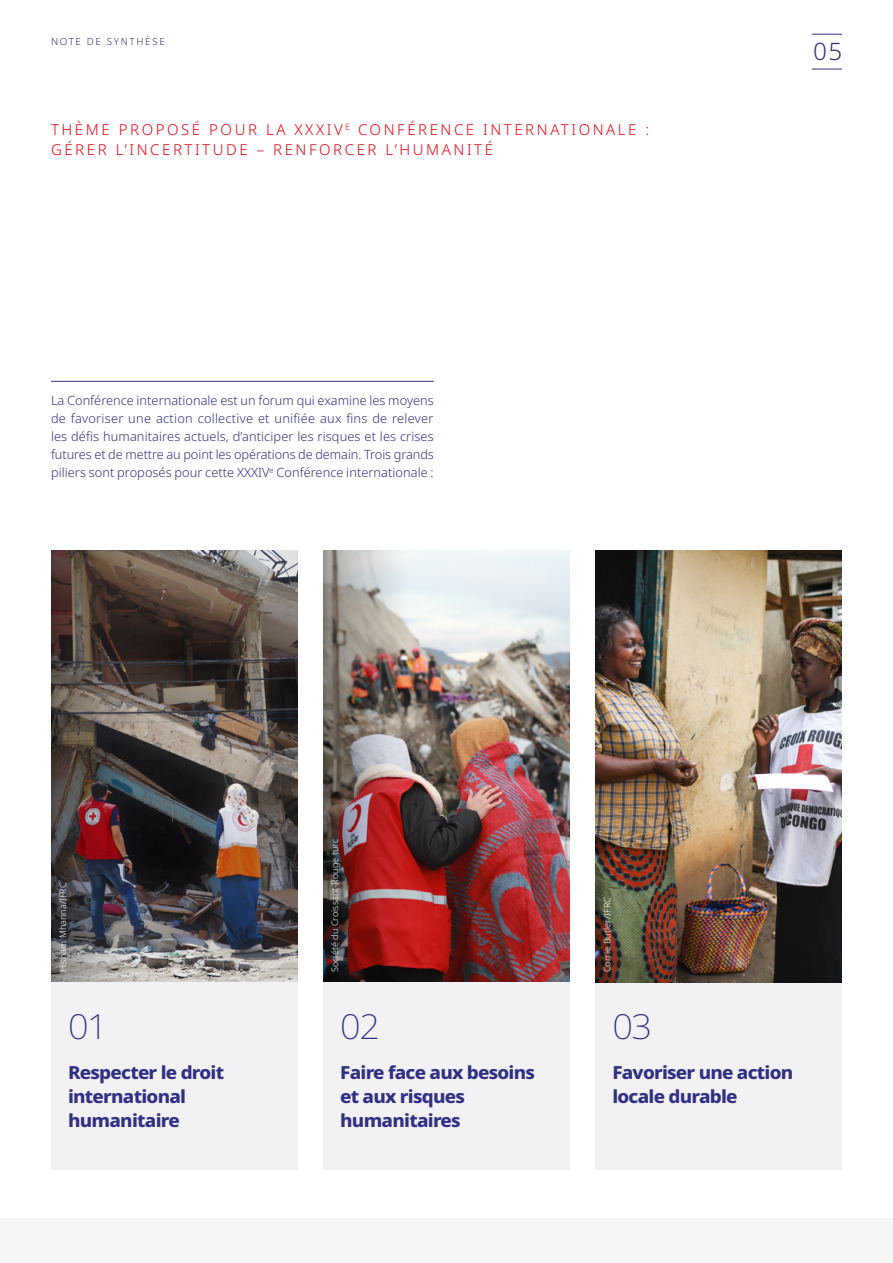
<style>
.page{position:relative;width:893px;height:1263px;background:#fff}
.page>*{position:absolute;margin:0;border:0;box-sizing:border-box;transform-origin:0 0}
.t1{font:200 34.5px "Noto Sans";color:#323083;scale:1.05 1}
.t2{font:300 24px "Noto Sans";color:#323083}
.t3{font:800 18px/24px "Noto Sans";letter-spacing:-.04em;color:#323083;scale:1.05 1}
.t4{font:300 15px/19.5px "Noto Sans";letter-spacing:.17em;color:#e30613}
.t5{font:300 12.75px/18px "Noto Sans";letter-spacing:.005em;color:#323083;text-align:justify}
.t6{font:300 9.75px "Noto Sans";letter-spacing:.17em;color:#323083}
.t7{font:300 9px "Noto Sans";letter-spacing:.01em;color:#fff}
</style>
<div class="page">
<hr style="left:812px;top:69px;width:30px;height:1px;background:#323083">
<hr style="left:812px;top:34px;width:30px;height:1px;background:#323083">
<div style="left:0;top:1218px;width:893px;height:45px;background:#f5f4f6"></div>
<img style="left:140px;top:551px;width:158px;height:431px">
<img style="left:51px;top:551px;width:89px;height:431px">
<img style="left:412px;top:551px;width:158px;height:431px">
<img style="left:323px;top:551px;width:89px;height:431px">
<div style="left:51px;top:982px;width:247px;height:187px;background:#f2f2f4"></div>
<div style="left:323px;top:982px;width:247px;height:187px;background:#f2f2f4"></div>
<div style="left:595px;top:982px;width:247px;height:187px;background:#f2f2f4"></div>
<hr style="left:51px;top:381px;width:383px;height:1px;background:#323083">
<img style="left:595px;top:551px;width:247px;height:431px">
<p class="t6" style="left:51px;top:35px;width:115px">NOTE DE SYNTHÈSE</p>
<p class="t4" style="left:51px;top:120px;width:600px">THÈME PROPOSÉ POUR LA XXXIV <sup>E</sup> CONFÉRENCE INTERNATIONALE :<br>GÉRER L’INCERTITUDE – RENFORCER L’HUMANITÉ</p>
<p class="t5" style="left:51px;top:391px;width:384px">La Conférence internationale est un forum qui examine les moyens de favoriser une action collective et unifiée aux fins de relever les défis humanitaires actuels, d’anticiper les risques et les crises futures et de mettre au point les opérations de demain. Trois grands piliers sont proposés pour cette XXXIV<sup>e</sup> Conférence internationale :</p>
<h2 class="t2" style="left:813px;top:37px;width:30px">05</h2>
<p class="t7" style="left:58px;top:972px;width:92px;rotate:-90deg">Hisham Mhanna/IFRC</p>
<h1 class="t1" style="left:68px;top:1007px;width:39px">01</h1>
<h3 class="t3" style="left:68px;top:1061px;width:150px">Respecter le droit international humanitaire</h3>
<p class="t7" style="left:330px;top:972px;width:135px;rotate:-90deg">Société du Croissant-Rouge turc</p>
<h1 class="t1" style="left:340px;top:1007px;width:39px">02</h1>
<h3 class="t3" style="left:340px;top:1061px;width:187px">Faire face aux besoins et aux risques humanitaires</h3>
<p class="t7" style="left:602px;top:972px;width:77px;rotate:-90deg">Corrie Butler/IFRC</p>
<h1 class="t1" style="left:612px;top:1007px;width:39px">03</h1>
<h3 class="t3" style="left:612px;top:1061px;width:174px">Favoriser une action locale durable</h3>
</div>
